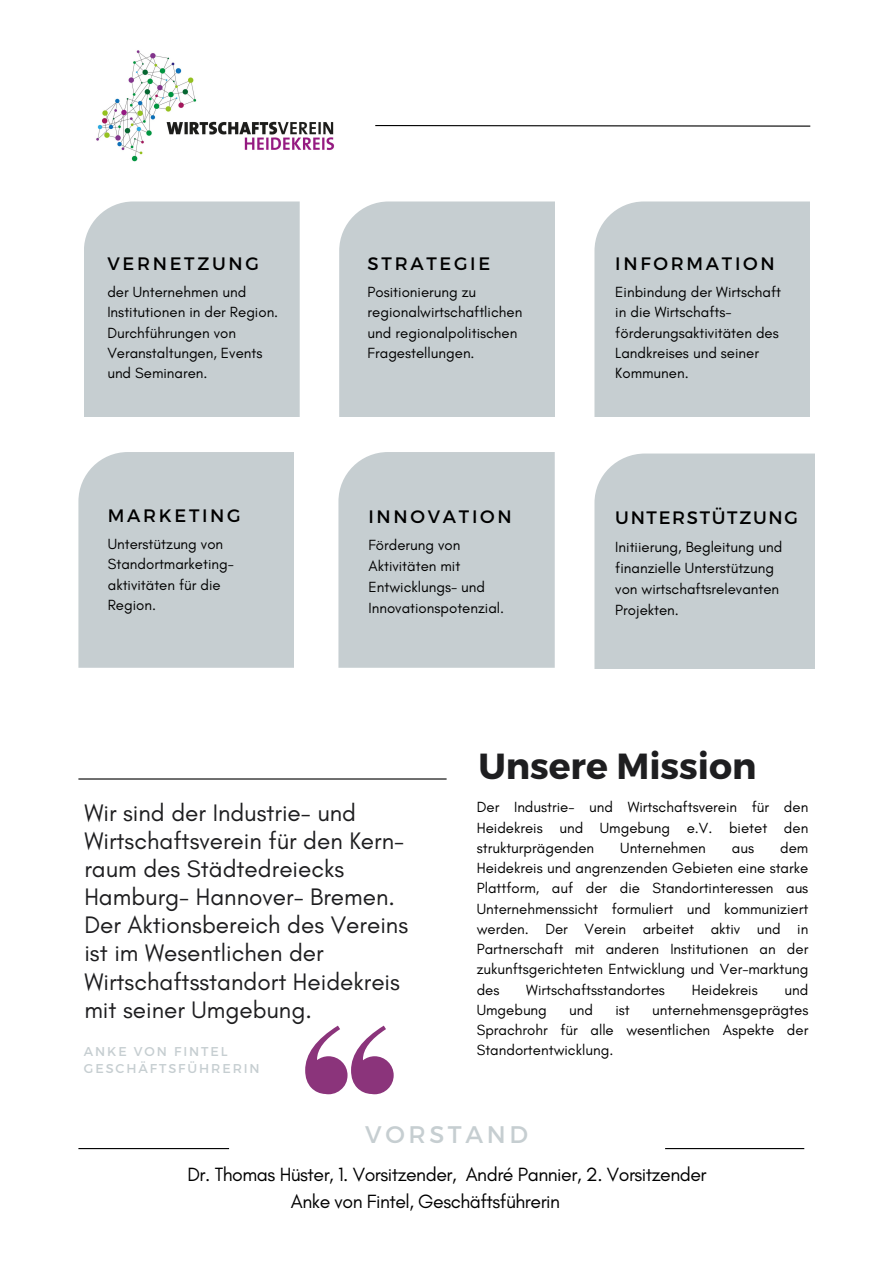
<style>
.page{position:relative;width:894px;height:1264px;background:#fff}
.page>*{position:absolute;margin:0;border:0;box-sizing:border-box;transform-origin:0 0}
.t1{font:700 36.3px "Montserrat";color:#1e1e20}
.t2{font:24.3px/28.2px "Glacial Indifference";color:#1e1e20}
.t3{font:24px "Montserrat";letter-spacing:.15em;color:#c6ced1}
.t4{font:19.5px "Glacial Indifference";letter-spacing:-.025em;color:#000}
.t5{font:18px "Montserrat";letter-spacing:.15em;color:#000}
.t6{font:18px "Montserrat";letter-spacing:.09em;color:#000}
.t7{font:15px/20.2px "Glacial Indifference";color:#000}
.t8{font:12.75px "Montserrat";letter-spacing:.15em;color:#c6ced1}
</style>
<div class="page">
<div style="left:78px;top:452px;width:216px;height:215px;background:#c6ced1"></div>
<div style="left:338px;top:452px;width:216px;height:215px;background:#c6ced1"></div>
<div style="left:594px;top:453px;width:221px;height:216px;background:#c6ced1"></div>
<svg style="left:305px;top:1025px;width:88px;height:69px"></svg>
<svg style="left:375px;top:125px;width:436px;height:2px"></svg>
<hr style="left:78px;top:1147px;width:151px;height:2px;background:#000">
<hr style="left:665px;top:1147px;width:139px;height:2px;background:#000">
<hr style="left:78px;top:778px;width:368px;height:1px;background:#000">
<img style="left:96px;top:50px;width:238px;height:112px">
<div style="left:84px;top:201px;width:215px;height:216px;background:#c6ced1"></div>
<div style="left:339px;top:201px;width:216px;height:216px;background:#c6ced1"></div>
<div style="left:594px;top:201px;width:216px;height:216px;background:#c6ced1"></div>
<p class="t5" style="left:107px;top:252px;width:153px">VERNETZUNG</p>
<p class="t7" style="left:107px;top:282px;width:172px">der Unternehmen und<br>Institutionen in der Region.</p>
<p class="t7" style="left:107px;top:322px;width:156px">Durchführungen von<br>Veranstaltungen, Events und Seminaren.</p>
<h6 class="t5" style="left:108px;top:504px;width:134px">MARKETING</h6>
<p class="t7" style="left:108px;top:533px;width:128px">Unterstützung von<br>Standortmarketing&shy;aktivitäten für die<br>Region.</p>
<p class="t5" style="left:367px;top:252px;width:124px">STRATEGIE</p>
<h2 class="t7" style="left:367px;top:282px;width:156px">Positionierung zu regionalwirtschaftlichen und regionalpolitischen<br>Fragestellungen.</h2>
<p class="t5" style="left:368px;top:505px;width:145px">INNOVATION</p>
<p class="t7" style="left:368px;top:534px;width:137px;line-height:21px">Förderung von<br>Aktivitäten mit<br>Entwicklungs- und<br>Innovationspotenzial.</p>
<p class="t5" style="left:615px;top:252px;width:161px">INFORMATION</p>
<h4 class="t7" style="left:615px;top:282px;width:167px">Einbindung der Wirtschaft in die Wirtschafts&shy;förderungsaktivitäten des<br>Landkreises und seiner<br>Kommunen.</h4>
<p class="t6" style="left:615px;top:506px;width:184px">UNTERSTÜTZUNG</p>
<h6 class="t7" style="left:615px;top:536px;width:168px;line-height:21px">Initiierung, Begleitung und finanzielle Unterstützung von wirtschaftsrelevanten<br>Projekten.</h6>
<h1 class="t1" style="left:478px;top:742px;width:279px">Unsere Mission</h1>
<h6 class="t2" style="left:84px;top:798px;width:325px">Wir sind der Industrie- und<br>Wirtschaftsverein für den Kern&shy;raum des Städtedreiecks<br>Hamburg- Hannover- Bremen.<br>Der Aktionsbereich des Vereins ist im Wesentlichen der<br>Wirtschaftsstandort Heidekreis mit seiner Umgebung.</h6>
<p class="t8" style="left:84px;top:1043px;width:145px">ANKE VON FINTEL</p>
<h6 class="t8" style="left:84px;top:1060px;width:177px">GESCHÄFTSFÜHRERIN</h6>
<p class="t7" style="left:476px;top:797px;width:333px;text-align:justify">Der Industrie- und Wirtschaftsverein für den Heidekreis und Umgebung e.V. bietet den strukturprägenden</p>
<p class="t7" style="left:476px;top:837px;width:333px;text-align:justify;text-indent:303px">dem Heidekreis und angrenzenden Gebieten eine starke Plattform, auf der die Standortinteressen aus Unternehmenssicht formuliert und kommuniziert werden. Der Verein arbeitet aktiv und in Partnerschaft mit anderen Institutionen an der zukunftsgerichteten Entwicklung und Ver-marktung des</p>
<p class="t7" style="left:620px;top:837px;width:87px">Unternehmen</p>
<p class="t7" style="left:731px;top:837px;width:24px">aus</p>
<p class="t7" style="left:526px;top:979px;width:140px">Wirtschaftsstandortes</p>
<p class="t7" style="left:691px;top:979px;width:67px">Heidekreis</p>
<p class="t7" style="left:784px;top:979px;width:25px">und</p>
<p class="t7" style="left:476px;top:999px;width:72px">Umgebung</p>
<p class="t7" style="left:569px;top:999px;width:25px">und</p>
<p class="t7" style="left:615px;top:999px;width:16px">ist</p>
<p class="t7" style="left:476px;top:999px;width:333px;text-align:justify;text-indent:175px">unternehmensgeprägtes Sprachrohr für alle wesentlichen Aspekte der Standortentwicklung.</p>
<h6 class="t3" style="left:365px;top:1118px;width:164px">VORSTAND</h6>
<h3 class="t4" style="left:187px;top:1162px;width:520px">Dr. Thomas Hüster, 1. Vorsitzender, André Pannier, 2. Vorsitzender</h3>
<h5 class="t4" style="left:291px;top:1189px;width:270px">Anke von Fintel, Geschäftsführerin</h5>
</div>
